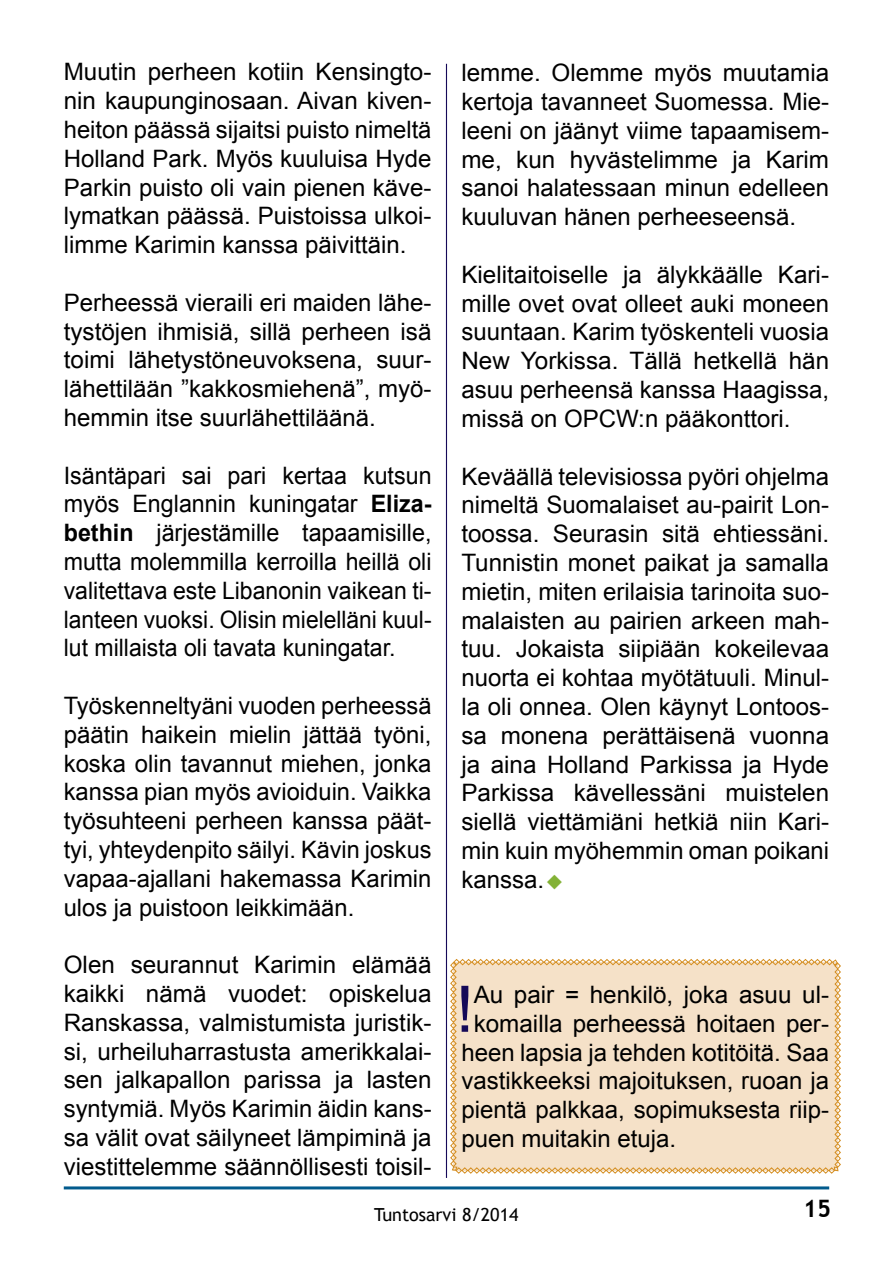
<style>
.page{position:relative;width:893px;height:1263px;background:#fff}
.page>*{position:absolute;margin:0;border:0;box-sizing:border-box;transform-origin:0 0}
.t1{font:64.2px "Arial";color:#150958}
.t2{font:24px/28.8px "Arial";color:#000;text-align:justify}
.t3{font:700 24px "Trebuchet MS";color:#000}
.t4{font:18px "Trebuchet MS";color:#000}
.s1{font-weight:700}
</style>
<div class="page">
<hr style="left:64px;top:1186px;width:765px;height:3px;background:#025b8d">
<svg style="left:450px;top:959px;width:391px;height:215px;background:#f3dec2"></svg>
<hr style="left:446px;top:64px;width:1px;height:1114px;background:#150958">
<p class="t2" style="left:64px;top:58px;width:369px">Muutin perheen kotiin Kensingto&shy;nin kaupunginosaan. Aivan kiven&shy;heiton päässä sijaitsi puisto nimeltä Holland Park. Myös kuuluisa Hyde Parkin puisto oli vain pienen käve&shy;lymatkan päässä. Puistoissa ulkoi&shy;limme Karimin kanssa päivittäin.</p>
<p class="t2" style="left:64px;top:288px;width:369px">Perheessä vieraili eri maiden lähe&shy;tystöjen ihmisiä, sillä perheen isä toimi lähetystöneuvoksena, suur&shy;lähettilään ”kakkosmiehenä”, myö&shy;hemmin itse suurlähettiläänä.</p>
<p class="t2" style="left:64px;top:461px;width:369px">Isäntäpari sai pari kertaa kutsun myös Englannin kuningatar <span class="s1">Eliza&shy;bethin</span> järjestämille tapaamisille, mutta molemmilla kerroilla heillä oli valitettava este Libanonin vaikean ti&shy;lanteen vuoksi. Olisin mielelläni kuul&shy;lut millaista oli tavata kuningatar.</p>
<p class="t2" style="left:64px;top:691px;width:369px">Työskenneltyäni vuoden perheessä päätin haikein mielin jättää työni, koska olin tavannut miehen, jonka kanssa pian myös avioiduin. Vaikka työsuhteeni perheen kanssa päät&shy;tyi, yhteydenpito säilyi. Kävin joskus vapaa-ajallani hakemassa Karimin ulos ja puistoon leikkimään.</p>
<p class="t2" style="left:64px;top:951px;width:369px">Olen seurannut Karimin elämää kaikki nämä vuodet: opiskelua Ranskassa, valmistumista juristik&shy;si, urheiluharrastusta amerikkalai&shy;sen jalkapallon parissa ja lasten syntymiä. Myös Karimin äidin kans&shy;sa välit ovat säilyneet lämpiminä ja viestittelemme säännöllisesti toisil-</p>
<p class="t2" style="left:461px;top:59px;width:369px">lemme. Olemme myös muutamia kertoja tavanneet Suomessa. Mie&shy;leeni on jäänyt viime tapaamisem&shy;me, kun hyvästelimme ja Karim sanoi halatessaan minun edelleen kuuluvan hänen perheeseensä.</p>
<p class="t2" style="left:461px;top:260px;width:369px">Kielitaitoiselle ja älykkäälle Kari&shy;mille ovet ovat olleet auki moneen suuntaan. Karim työskenteli vuosia New Yorkissa. Tällä hetkellä hän asuu perheensä kanssa Haagissa, missä on OPCW:n pääkonttori.</p>
<p class="t2" style="left:461px;top:462px;width:369px">Keväällä televisiossa pyöri ohjelma nimeltä Suomalaiset au-pairit Lon&shy;toossa. Seurasin sitä ehtiessäni.<br>Tunnistin monet paikat ja samalla mietin, miten erilaisia tarinoita suo&shy;malaisten au pairien arkeen mah&shy;tuu. Jokaista siipiään kokeilevaa nuorta ei kohtaa myötätuuli. Minul&shy;la oli onnea. Olen käynyt Lontoos&shy;sa monena perättäisenä vuonna ja aina Holland Parkissa ja Hyde Parkissa kävellessäni muistelen siellä viettämiäni hetkiä niin Kari&shy;min kuin myöhemmin oman poikani kanssa.</p>
<h1 class="t1" style="left:456px;top:967px;width:19px">!</h1>
<p class="t2" style="left:474px;top:980px;width:357px">Au pair = henkilö, joka asuu ul-</p>
<p class="t2" style="left:474px;top:1009px;width:357px">komailla perheessä hoitaen per-</p>
<p class="t2" style="left:461px;top:1038px;width:369px">heen lapsia ja tehden kotitöitä. Saa</p>
<p class="t2" style="left:461px;top:1067px;width:369px">vastikkeeksi majoituksen, ruoan ja</p>
<p class="t2" style="left:461px;top:1095px;width:369px">pientä palkkaa, sopimuksesta riip-</p>
<p class="t2" style="left:461px;top:1124px;width:216px">puen muitakin etuja.</p>
<p class="t4" style="left:374px;top:1204px;width:146px">Tuntosarvi 8/2014</p>
<p class="t3" style="left:803px;top:1193px;width:30px">15</p>
</div>
